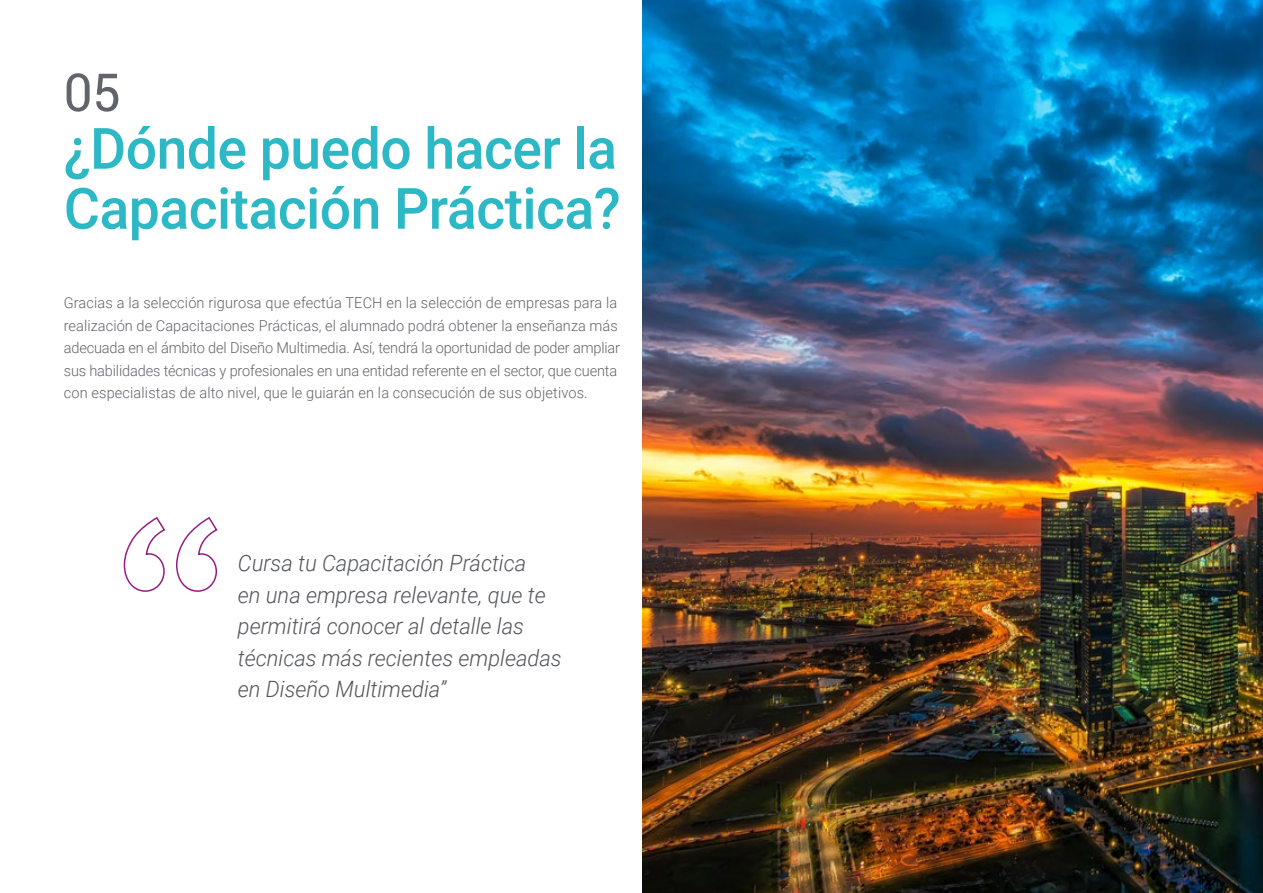
<style>
.page{position:relative;width:1263px;height:893px;background:#fff}
.page>*{position:absolute;margin:0;border:0;box-sizing:border-box;transform-origin:0 0}
.t1{font:500 57px/60px "Roboto";letter-spacing:-.01em;color:#2db8c5}
.t2{font:52.5px "Roboto";color:#61646a}
.t3{font:italic 300 22.5px/31.5px "Roboto";color:#52555b}
.t4{font:300 15px/22.5px "Roboto";letter-spacing:.005em;color:#61646a}
</style>
<div class="page">
<svg style="left:123px;top:517px;width:95px;height:75px"></svg>
<img style="left:642px;top:0;width:621px;height:893px">
<h2 class="t2" style="left:64px;top:56px;width:59px">05</h2>
<h1 class="t1" style="left:64px;top:116px;width:558px">¿Dónde puedo hacer la<br>Capacitación Práctica?</h1>
<p class="t4" style="left:64px;top:291px;width:558px">Gracias a la selección rigurosa que efectúa TECH en la selección de empresas para la realización de Capacitaciones Prácticas, el alumnado podrá obtener la enseñanza más adecuada en el ámbito del Diseño Multimedia. Así, tendrá la oportunidad de poder ampliar sus habilidades técnicas y profesionales en una entidad referente en el sector, que cuenta con especialistas de alto nivel, que le guiarán en la consecución de sus objetivos.</p>
<h3 class="t3" style="left:238px;top:547px;width:325px">Cursa tu Capacitación Práctica<br>en una empresa relevante, que te permitirá conocer al detalle las técnicas más recientes empleadas en Diseño Multimedia”</h3>
</div>
